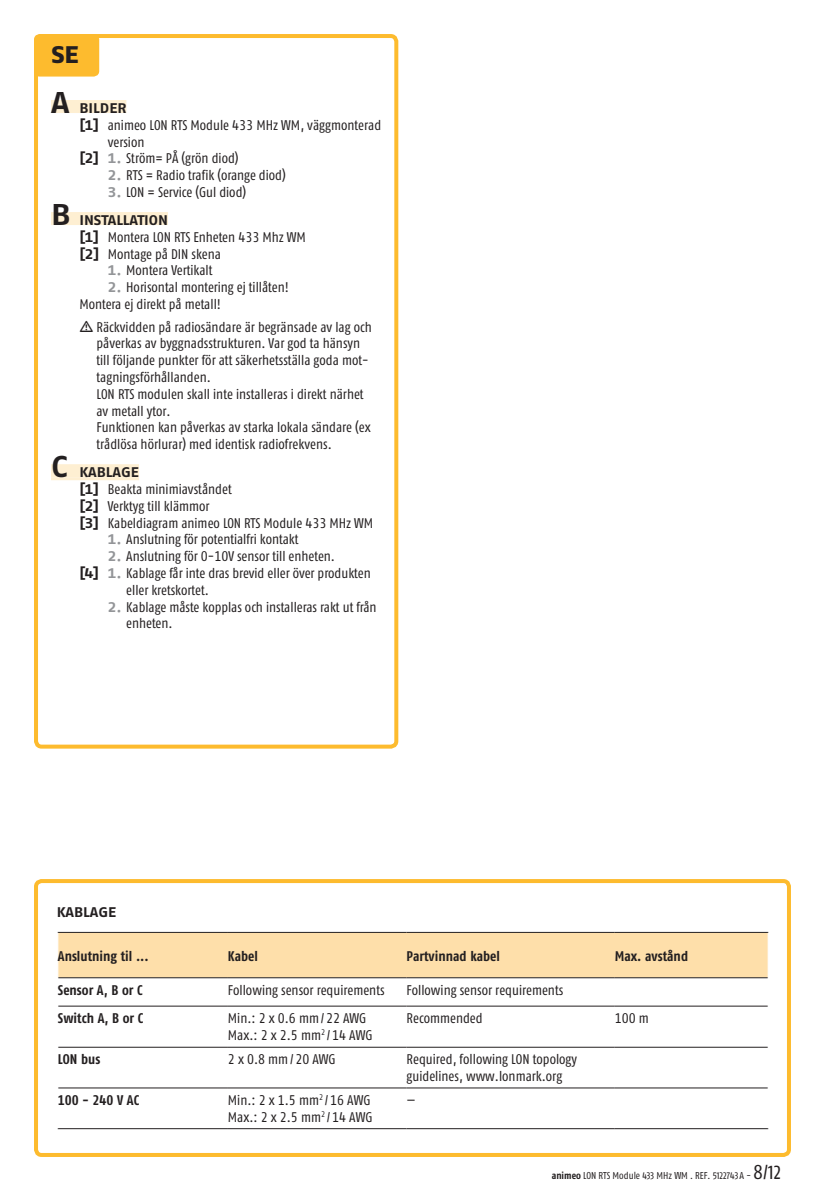
<style>
.page{position:relative;width:825px;height:1191px;background:#fff}
.page>*{position:absolute;margin:0;border:0;box-sizing:border-box;transform-origin:0 0}
.t1{font:24px "Fago Ex Exb Tf";color:#231f20}
.t2{font:14px/16.8px "Fago Co Regular Tf";color:#231f20}
.t3{font:14px "Fago Co Bold Tf";color:#231f20}
.ga_kapitel_unterstri{font:14px "Fago Ex Bold Tf";color:#231f20}
.t4{font:10px "Fago Co Regular Lf";color:#231f20}
.s1{font-size:30px}
.s2{font-family:"Fago Ex Bold Tf"}
.s3{font-family:"Fago Ex Bold Tf";color:#939598}
.s4{font-family:"Fago Co Bold Tf"}
.s5{font-family:"Fago Co Regular Tf";font-size:20px}
.s6{font-size:20px}
</style>
<div class="page">
<div style="left:34px;top:879px;width:757px;height:278px;border:4px solid #fdbb2e;border-radius:6px"></div>
<svg style="left:58px;top:1006px;width:710px;height:83px"></svg>
<hr style="left:58px;top:1046px;width:170px;height:1px;background:#231f20">
<hr style="left:228px;top:1046px;width:178px;height:1px;background:#231f20">
<hr style="left:406px;top:1046px;width:209px;height:1px;background:#231f20">
<hr style="left:615px;top:1046px;width:153px;height:1px;background:#231f20">
<hr style="left:58px;top:1087px;width:170px;height:1px;background:#231f20">
<hr style="left:228px;top:1087px;width:178px;height:1px;background:#231f20">
<hr style="left:406px;top:1087px;width:209px;height:1px;background:#231f20">
<hr style="left:615px;top:1087px;width:153px;height:1px;background:#231f20">
<hr style="left:58px;top:1128px;width:170px;height:1px;background:#231f20">
<hr style="left:228px;top:1128px;width:178px;height:1px;background:#231f20">
<hr style="left:406px;top:1128px;width:209px;height:1px;background:#231f20">
<hr style="left:615px;top:1128px;width:153px;height:1px;background:#231f20">
<svg style="left:57px;top:932px;width:712px;height:74px"></svg>
<div style="left:34px;top:34px;width:364px;height:714px;border:4px solid #fdbb2e;border-radius:6px"></div>
<div style="left:51px;top:100px;width:75px;height:13px;background:#feefd2"></div>
<div style="left:51px;top:212px;width:117px;height:13px;background:#feefd2"></div>
<div style="left:51px;top:464px;width:88px;height:13px;background:#feefd2"></div>
<hr style="left:51px;top:477px;width:88px;height:3px;background:#feefd2">
<div style="left:34px;top:34px;width:65px;height:43px;background:#fdbb2e;border-radius:6px"></div>
<p class="t1" style="left:51px;top:40px;width:29px">SE</p>
<p class="ga_kapitel_unterstri" style="left:51px;top:100px;width:77px"><span class="s1">A</span> BILDER</p>
<p class="t2" style="left:108px;top:116px;width:275px;text-indent:-28px"><span class="s2">[1]</span> animeo LON RTS Module 433 MHz WM, väggmonterad version</p>
<p class="t2" style="left:79px;top:150px;width:161px"><span class="s2">[2]</span> <span class="s3">1.</span> Ström= PÅ (grön diod)</p>
<p class="t2" style="left:108px;top:167px;width:179px"><span class="s3">2.</span> RTS = Radio trafik (orange diod)</p>
<p class="t2" style="left:108px;top:184px;width:140px"><span class="s3">3.</span> LON = Service (Gul diod)</p>
<p class="ga_kapitel_unterstri" style="left:51px;top:212px;width:118px"><span class="s1">B</span> INSTALLATION</p>
<p class="t2" style="left:79px;top:228px;width:228px"><span class="s2">[1]</span> Montera LON RTS Enheten 433 Mhz WM</p>
<p class="t2" style="left:79px;top:245px;width:143px"><span class="s2">[2]</span> Montage på DIN skena</p>
<p class="t2" style="left:108px;top:262px;width:106px"><span class="s3">1.</span> Montera Vertikalt</p>
<p class="t2" style="left:108px;top:279px;width:183px"><span class="s3">2.</span> Horisontal montering ej tillåten!</p>
<p class="t2" style="left:79px;top:296px;width:143px">Montera ej direkt på metall!</p>
<p class="t2" style="left:96px;top:318px;width:277px">Räckvidden på radiosändare är begränsade av lag och påverkas av byggnadsstrukturen. Var god ta hänsyn till följande punkter för att säkerhetsställa goda mot&shy;tagningsförhållanden.<br>LON RTS modulen skall inte installeras i direkt närhet av metall ytor.<br>Funktionen kan påverkas av starka lokala sändare (ex trådlösa hörlurar) med identisk radiofrekvens.</p>
<p class="ga_kapitel_unterstri" style="left:51px;top:464px;width:89px"><span class="s1">C</span> KABLAGE</p>
<p class="t2" style="left:79px;top:480px;width:154px"><span class="s2">[1]</span> Beakta minimiavståndet</p>
<p class="t2" style="left:79px;top:497px;width:132px"><span class="s2">[2]</span> Verktyg till klämmor</p>
<p class="t2" style="left:79px;top:514px;width:295px"><span class="s2">[3]</span> Kabeldiagram animeo LON RTS Module 433 MHz WM</p>
<p class="t2" style="left:108px;top:531px;width:192px"><span class="s3">1.</span> Anslutning för potentialfri kontakt</p>
<p class="t2" style="left:108px;top:548px;width:229px"><span class="s3">2.</span> Anslutning för 0-10V sensor till enheten.</p>
<p class="t2" style="left:126px;top:564px;width:246px;text-indent:-47px"><span class="s2">[4]</span> <span class="s3">1.</span> Kablage får inte dras brevid eller över produkten eller kretskortet.</p>
<p class="t2" style="left:126px;top:598px;width:252px;text-indent:-18px"><span class="s3">2.</span> Kablage måste kopplas och installeras rakt ut från enheten.</p>
<p class="ga_kapitel_unterstri" style="left:57px;top:903px;width:61px">KABLAGE</p>
<p class="t3" style="left:58px;top:947px;width:92px">Anslutning til ...</p>
<p class="t3" style="left:228px;top:947px;width:31px">Kabel</p>
<p class="t3" style="left:406px;top:947px;width:95px">Partvinnad kabel</p>
<p class="t3" style="left:615px;top:947px;width:75px">Max. avstånd</p>
<p class="t3" style="left:58px;top:981px;width:86px">Sensor A, B or C</p>
<p class="t2" style="left:228px;top:981px;width:158px">Following sensor requirements</p>
<p class="t2" style="left:406px;top:981px;width:158px">Following sensor requirements</p>
<p class="t3" style="left:58px;top:1009px;width:87px">Switch A, B or C</p>
<p class="t2" style="left:228px;top:1009px;width:146px">Min.: 2 x 0.6 mm/ 22 AWG<br>Max.: 2 x 2.5 mm<sup>2</sup> / 14 AWG</p>
<p class="t2" style="left:406px;top:1009px;width:78px">Recommended</p>
<p class="t2" style="left:615px;top:1009px;width:36px">100 m</p>
<p class="t3" style="left:58px;top:1050px;width:44px">LON bus</p>
<p class="t2" style="left:228px;top:1050px;width:109px">2 x 0.8 mm/ 20 AWG</p>
<p class="t2" style="left:406px;top:1050px;width:172px">Required, following LON topology guidelines, www.lonmark.org</p>
<p class="t3" style="left:58px;top:1091px;width:83px">100 - 240 V AC</p>
<p class="t2" style="left:228px;top:1091px;width:146px">Min.: 2 x 1.5 mm<sup>2</sup> / 16 AWG<br>Max.: 2 x 2.5 mm<sup>2</sup> / 14 AWG</p>
<p class="t2" style="left:406px;top:1091px;width:11px">—</p>
<p class="t4" style="left:552px;top:1169px;width:231px"><span class="s4">animeo</span> LON RTS Module 433 MHz WM . REF. 5122743 A - <span class="s5">8</span><span class="s6">/12</span></p>
</div>
